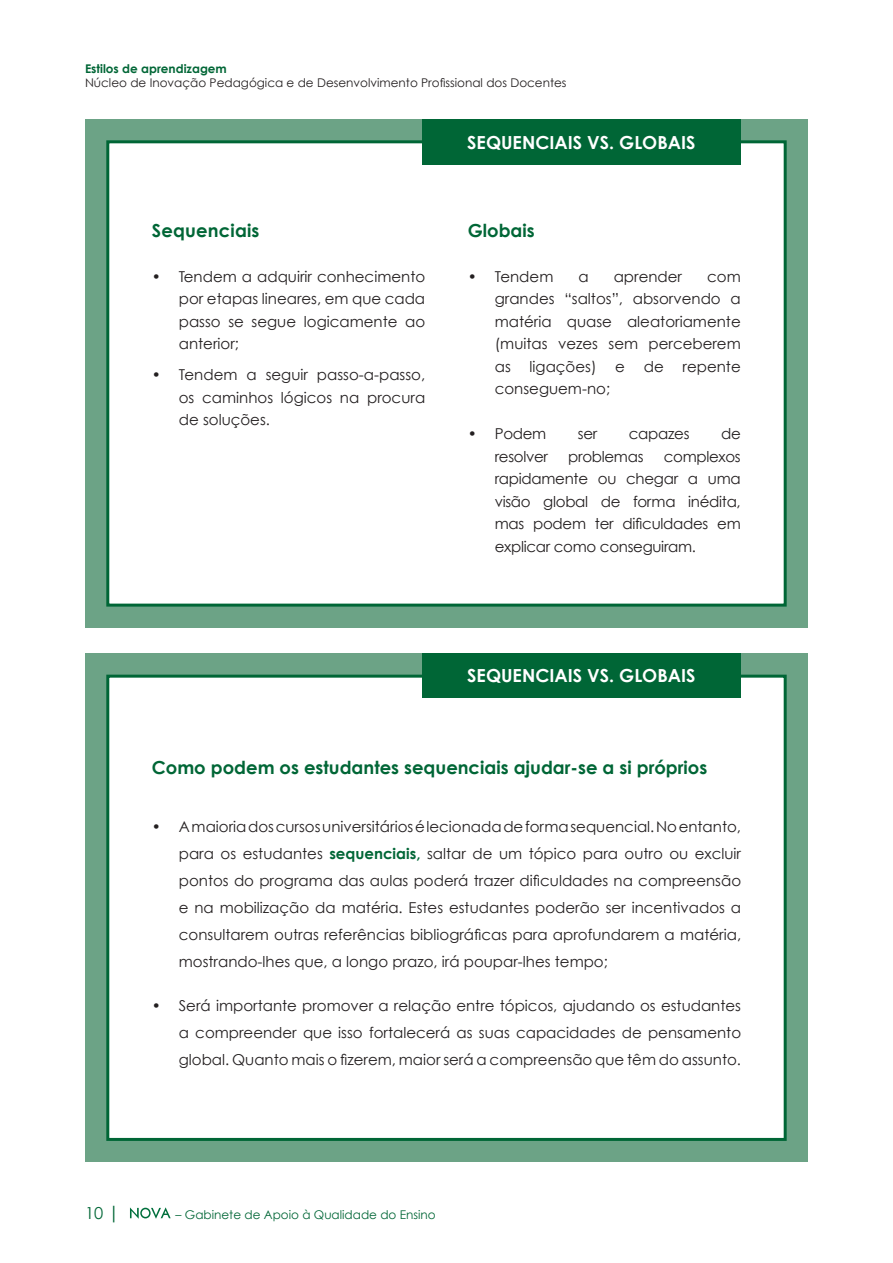
<style>
.page{position:relative;width:893px;height:1263px;background:#fff}
.page>*{position:absolute;margin:0;border:0;box-sizing:border-box;transform-origin:0 0}
.t1{font:700 18px "Century Gothic";color:#006636}
.t2{font:700 18px "Century Gothic";color:#fff}
.t3{font:16.5px "Century Gothic";color:#006636}
.t4{font:15px/22.5px "Century Gothic";color:#231f20;text-align:justify}
.t5{font:15px "Century Gothic";letter-spacing:-.02em;color:#231f20}
.t6{font:12px "Century Gothic";color:#231f20}
.t7{font:12px "Century Gothic";color:#006636}
.t8{font:700 12px "Century Gothic";color:#006636}
.s1{font-weight:700;color:#006636}
.s2{font-size:18px}
</style>
<div class="page">
<svg style="left:130px;top:1207px;width:41px;height:12px"></svg>
<div style="left:85px;top:653px;width:723px;height:509px;background:#6ca386"></div>
<div style="left:108px;top:676px;width:677px;height:463px;background:#fff"></div>
<div style="left:106px;top:675px;width:681px;height:466px;border:3px solid #006636"></div>
<div style="left:422px;top:653px;width:319px;height:45px;background:#006636"></div>
<div style="left:85px;top:119px;width:723px;height:509px;background:#6ca386"></div>
<div style="left:106px;top:140px;width:681px;height:467px;background:#fff;border:3px solid #006636"></div>
<div style="left:422px;top:119px;width:319px;height:45px;background:#006636"></div>
<p class="t8" style="left:85px;top:61px;width:143px">Estilos de aprendizagem</p>
<p class="t6" style="left:85px;top:76px;width:483px">Núcleo de Inovação Pedagógica e de Desenvolvimento Profissional dos Docentes</p>
<p class="t1" style="left:152px;top:219px;width:109px">Sequenciais</p>
<p class="t4" style="left:179px;top:265px;width:248px;text-indent:-27px">• Tendem a adquirir conhecimento por etapas lineares, em que cada passo se segue logicamente ao anterior;</p>
<p class="t4" style="left:179px;top:363px;width:248px;text-indent:-27px">• Tendem a seguir passo-a-passo, os caminhos lógicos na procura de soluções.</p>
<p class="t2" style="left:601px;top:130px;width:69px">Âmbito</p>
<p class="t2" style="left:467px;top:131px;width:47px">Sequenc</p>
<p class="t2" style="left:549px;top:131px;width:148px">iais vs. Globais</p>
<p class="t1" style="left:468px;top:219px;width:68px">Globais</p>
<p class="t4" style="left:468px;top:265px;width:87px">• Tendem</p>
<p class="t4" style="left:578px;top:265px;width:12px">a</p>
<p class="t4" style="left:614px;top:265px;width:70px">aprender</p>
<p class="t4" style="left:495px;top:265px;width:247px;text-indent:212px">com grandes “saltos”, absorvendo a matéria quase aleatoriamente (muitas vezes sem perceberem as</p>
<p class="t4" style="left:530px;top:355px;width:97px">ligações) e</p>
<p class="t4" style="left:644px;top:355px;width:22px">de</p>
<p class="t4" style="left:683px;top:355px;width:60px">repente</p>
<p class="t4" style="left:495px;top:377px;width:117px">conseguem-no;</p>
<p class="t4" style="left:468px;top:422px;width:80px">• Podem</p>
<p class="t4" style="left:578px;top:422px;width:21px">ser</p>
<p class="t5" style="left:629px;top:425px;width:62px">capazes</p>
<p class="t4" style="left:721px;top:422px;width:21px">de</p>
<p class="t5" style="left:495px;top:447px;width:55px">resolver</p>
<p class="t5" style="left:568px;top:447px;width:77px">problemas</p>
<p class="t4" style="left:495px;top:445px;width:247px;text-indent:169px">complexos rapidamente ou chegar a uma visão global de forma inédita, mas podem ter dificuldades em explicar como conseguiram.</p>
<p class="t2" style="left:601px;top:664px;width:69px">Âmbito</p>
<p class="t2" style="left:467px;top:664px;width:47px">Sequenc</p>
<p class="t2" style="left:549px;top:664px;width:148px">iais vs. Globais</p>
<p class="t1" style="left:152px;top:756px;width:557px">Como podem os estudantes sequenciais ajudar-se a si próprios</p>
<p class="t4" style="left:179px;top:813px;width:564px;line-height:27px;text-indent:-27px">• A maioria dos cursos universitários é lecionada de forma sequencial. No entanto, para os estudantes <span class="s1">sequenciais,</span> saltar de um tópico para outro ou excluir pontos do programa das aulas poderá trazer dificuldades na compreensão e na mobilização da matéria. Estes estudantes poderão ser incentivados a consultarem outras referências bibliográficas para aprofundarem a matéria, mostrando-lhes que, a longo prazo, irá poupar-lhes tempo;</p>
<p class="t4" style="left:179px;top:992px;width:564px;line-height:27px;text-indent:-27px">• Será importante promover a relação entre tópicos, ajudando os estudantes a compreender que isso fortalecerá as suas capacidades de pensamento global. Quanto mais o fizerem, maior será a compreensão que têm do assunto.</p>
<p class="t3" style="left:85px;top:1203px;width:36px">10 <span class="s2">|</span></p>
<p class="t7" style="left:176px;top:1207px;width:262px">– Gabinete de Apoio à Qualidade do Ensino</p>
</div>
